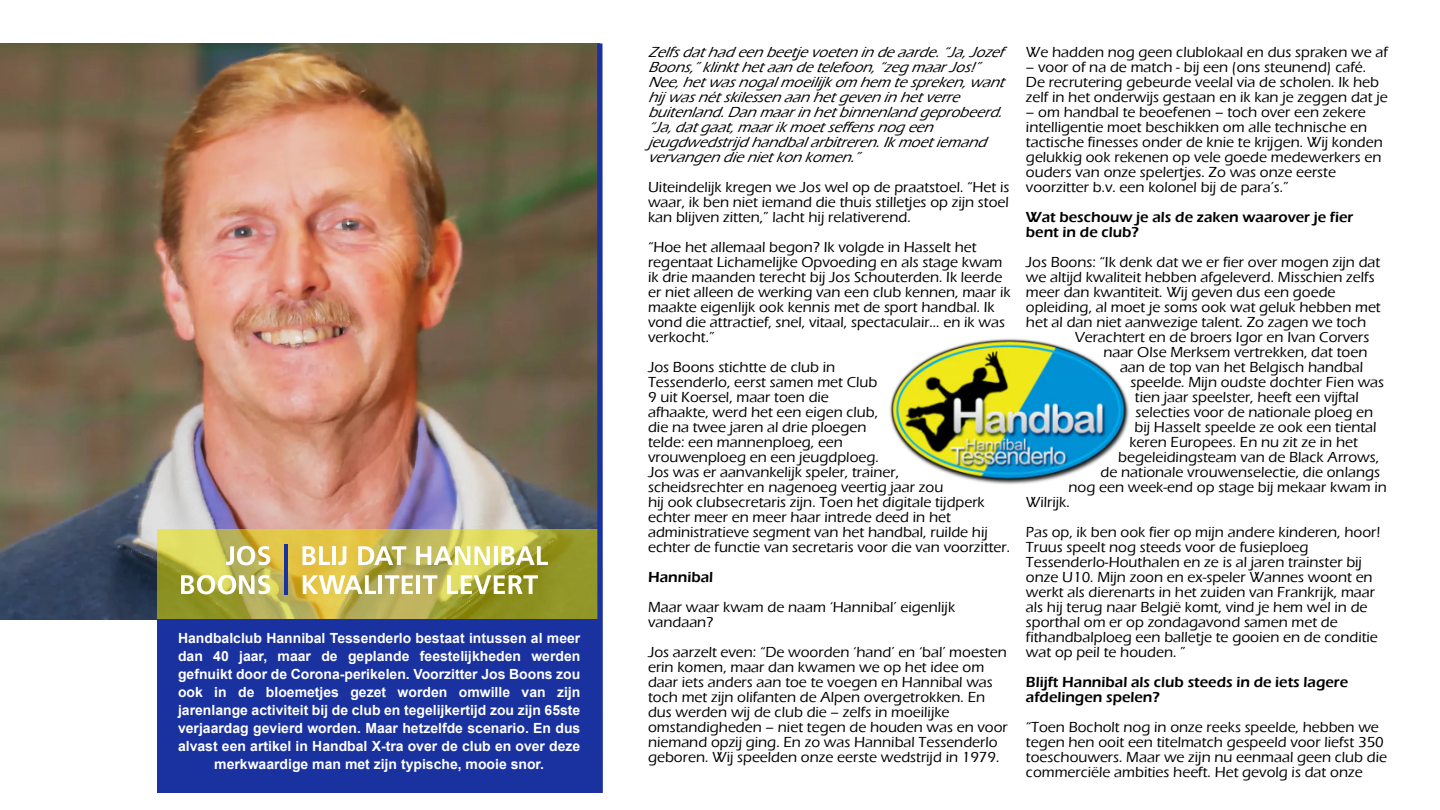
<style>
.page{position:relative;width:1440px;height:810px;background:#fff}
.page>*{position:absolute;margin:0;border:0;box-sizing:border-box;transform-origin:0 0}
.t1{font:500 15px/15px "Eras ITC";color:#000}
.t2{font:italic 500 15px/15px "Eras ITC";color:#000}
.t3{font:600 15px/15px "Eras ITC";color:#000}
.t4{font:700 14px/18px "Arial";color:#fff;text-align:center}
</style>
<div class="page">
<img style="left:0;top:43px;width:594px;height:577px">
<div style="left:157px;top:529px;width:444px;height:252px;background:#e9e300;opacity:.54"></div>
<div style="left:157px;top:620px;width:444px;height:173px;background:#1a32a0"></div>
<svg style="left:594px;top:43px;width:9px;height:750px"></svg>
<svg style="left:303px;top:546px;width:27px;height:19px"></svg>
<hr style="left:332px;top:546px;width:4px;height:19px;background:#fff">
<svg style="left:338px;top:546px;width:8px;height:19px"></svg>
<svg style="left:358px;top:546px;width:48px;height:19px"></svg>
<svg style="left:416px;top:546px;width:74px;height:19px"></svg>
<hr style="left:494px;top:546px;width:4px;height:19px;background:#fff">
<svg style="left:501px;top:546px;width:47px;height:19px"></svg>
<svg style="left:303px;top:575px;width:73px;height:19px"></svg>
<hr style="left:378px;top:575px;width:4px;height:19px;background:#fff">
<svg style="left:385px;top:575px;width:28px;height:19px"></svg>
<hr style="left:416px;top:575px;width:4px;height:19px;background:#fff">
<svg style="left:423px;top:575px;width:14px;height:19px"></svg>
<svg style="left:447px;top:575px;width:91px;height:19px"></svg>
<hr style="left:284px;top:545px;width:4px;height:50px;background:#1a32a0">
<img style="left:890px;top:338px;width:239px;height:147px">
<svg style="left:226px;top:546px;width:44px;height:19px"></svg>
<svg style="left:181px;top:575px;width:89px;height:19px"></svg>
<p class="t4" style="left:178px;top:630px;width:404px">Handbalclub Hannibal Tessenderlo bestaat intussen al meer dan 40 jaar, maar de geplande feestelĳkheden werden gefnuikt door de Corona-perikelen. Voorzitter Jos Boons zou ook in de bloemetjes gezet worden omwille van zĳn jarenlange activiteit bĳ de club en tegelĳkertĳd zou zĳn 65ste verjaardag gevierd worden. Maar hetzelfde scenario. En dus alvast een artikel in Handbal X-tra over de club en over deze merkwaardige man met zĳn typische, mooie snor.</p>
<p class="t2" style="left:648px;top:46px;width:362px">Zelfs dat had een beetje voeten in de aarde. “Ja, Jozef Boons,” klinkt het aan de telefoon, “zeg maar Jos!” Nee, het was nogal moeilijk om hem te spreken, want hij was nét skilessen aan het geven in het verre buitenland. Dan maar in het binnenland geprobeerd. “Ja, dat gaat, maar ik moet seffens nog een jeugdwedstrijd handbal arbitreren. Ik moet iemand vervangen die niet kon komen.”</p>
<p class="t1" style="left:648px;top:181px;width:363px;text-align:justify">Uiteindelijk kregen we Jos wel op de praatstoel. “Het is waar, ik ben niet iemand die thuis stilletjes op zijn stoel kan blijven zitten,” lacht hij relativerend.</p>
<p class="t1" style="left:648px;top:241px;width:364px">“Hoe het allemaal begon? Ik volgde in Hasselt het regentaat Lichamelijke Opvoeding en als stage kwam ik drie maanden terecht bij Jos Schouterden. Ik leerde er niet alleen de werking van een club kennen, maar ik maakte eigenlijk ook kennis met de sport handbal. Ik vond die attractief, snel, vitaal, spectaculair… en ik was verkocht.”</p>
<p class="t1" style="left:648px;top:361px;width:364px">Jos Boons stichtte de club in<br>Tessenderlo, eerst samen met Club<br>9 uit Koersel, maar toen die<br>afhaakte, werd het een eigen club,<br>die na twee jaren al drie ploegen<br>telde: een mannenploeg, een<br>vrouwenploeg en een jeugdploeg.<br>Jos was er aanvankelijk speler, trainer,<br>scheidsrechter en nagenoeg veertig jaar zou<br>hij ook clubsecretaris zijn. Toen het digitale tijdperk echter meer en meer haar intrede deed in het administratieve segment van het handbal, ruilde hij echter de functie van secretaris voor die van voorzitter.</p>
<p class="t3" style="left:648px;top:571px;width:67px">Hannibal</p>
<p class="t1" style="left:648px;top:601px;width:309px">Maar waar kwam de naam ‘Hannibal’ eigenlijk vandaan?</p>
<p class="t1" style="left:648px;top:646px;width:361px">Jos aarzelt even: “De woorden ‘hand’ en ‘bal’ moesten erin komen, maar dan kwamen we op het idee om daar iets anders aan toe te voegen en Hannibal was toch met zijn olifanten de Alpen overgetrokken. En dus werden wij de club die – zelfs in moeilijke omstandigheden – niet tegen de houden was en voor niemand opzij ging. En zo was Hannibal Tessenderlo geboren. Wij speelden onze eerste wedstrijd in 1979.</p>
<p class="t1" style="left:1026px;top:46px;width:363px">We hadden nog geen clublokaal en dus spraken we af</p>
<p class="t1" style="left:1026px;top:61px;width:363px">– voor of na de match - bij een (ons steunend) café.<br>De recrutering gebeurde veelal via de scholen. Ik heb zelf in het onderwijs gestaan en ik kan je zeggen dat je</p>
<p class="t1" style="left:1026px;top:106px;width:358px">– om handbal te beoefenen – toch over een zekere intelligentie moet beschikken om alle technische en tactische finesses onder de knie te krijgen. Wij konden gelukkig ook rekenen op vele goede medewerkers en ouders van onze spelertjes. Zo was onze eerste voorzitter b.v. een kolonel bij de para’s.”</p>
<p class="t3" style="left:1026px;top:211px;width:329px">Wat beschouw je als de zaken waarover je fier bent in de club?</p>
<p class="t1" style="left:1026px;top:256px;width:356px">Jos Boons: “Ik denk dat we er fier over mogen zijn dat</p>
<p class="t1" style="left:1026px;top:271px;width:350px">we altijd kwaliteit hebben afgeleverd. Misschien zelfs</p>
<p class="t1" style="left:1026px;top:286px;width:311px">meer dan kwantiteit. Wij geven dus een goede</p>
<p class="t1" style="left:1026px;top:301px;width:356px">opleiding, al moet je soms ook wat geluk hebben met</p>
<p class="t1" style="left:1026px;top:316px;width:342px">het al dan niet aanwezige talent. Zo zagen we toch</p>
<p class="t1" style="left:1075px;top:331px;width:296px">Verachtert en de broers Igor en Ivan Corvers</p>
<p class="t1" style="left:1103px;top:346px;width:266px">naar Olse Merksem vertrekken, dat toen</p>
<p class="t1" style="left:1120px;top:361px;width:245px">aan de top van het Belgisch handbal</p>
<p class="t1" style="left:1130px;top:376px;width:255px">speelde. Mijn oudste dochter Fien was</p>
<p class="t1" style="left:1135px;top:391px;width:225px">tien jaar speelster, heeft een vijftal</p>
<p class="t1" style="left:1136px;top:406px;width:239px">selecties voor de nationale ploeg en</p>
<p class="t1" style="left:1135px;top:421px;width:243px">bij Hasselt speelde ze ook een tiental</p>
<p class="t1" style="left:1129px;top:436px;width:230px">keren Europees. En nu zit ze in het</p>
<p class="t1" style="left:1118px;top:451px;width:263px">begeleidingsteam van de Black Arrows,</p>
<p class="t1" style="left:1101px;top:466px;width:281px">de nationale vrouwenselectie, die onlangs</p>
<p class="t1" style="left:1068px;top:481px;width:320px">nog een week-end op stage bij mekaar kwam in</p>
<p class="t1" style="left:1026px;top:496px;width:45px">Wilrijk.</p>
<p class="t1" style="left:1026px;top:526px;width:356px">Pas op, ik ben ook fier op mijn andere kinderen, hoor!<br>Truus speelt nog steeds voor de fusieploeg Tessenderlo-Houthalen en ze is al jaren trainster bij onze U10. Mijn zoon en ex-speler Wannes woont en werkt als dierenarts in het zuiden van Frankrijk, maar als hij terug naar België komt, vind je hem wel in de sporthal om er op zondagavond samen met de fithandbalploeg een balletje te gooien en de conditie wat op peil te houden. ”</p>
<p class="t3" style="left:1026px;top:676px;width:324px">Blijft Hannibal als club steeds in de iets lagere afdelingen spelen?</p>
<p class="t1" style="left:1026px;top:721px;width:363px">“Toen Bocholt nog in onze reeks speelde, hebben we tegen hen ooit een titelmatch gespeeld voor liefst 350 toeschouwers. Maar we zijn nu eenmaal geen club die commerciële ambities heeft. Het gevolg is dat onze</p>
</div>
